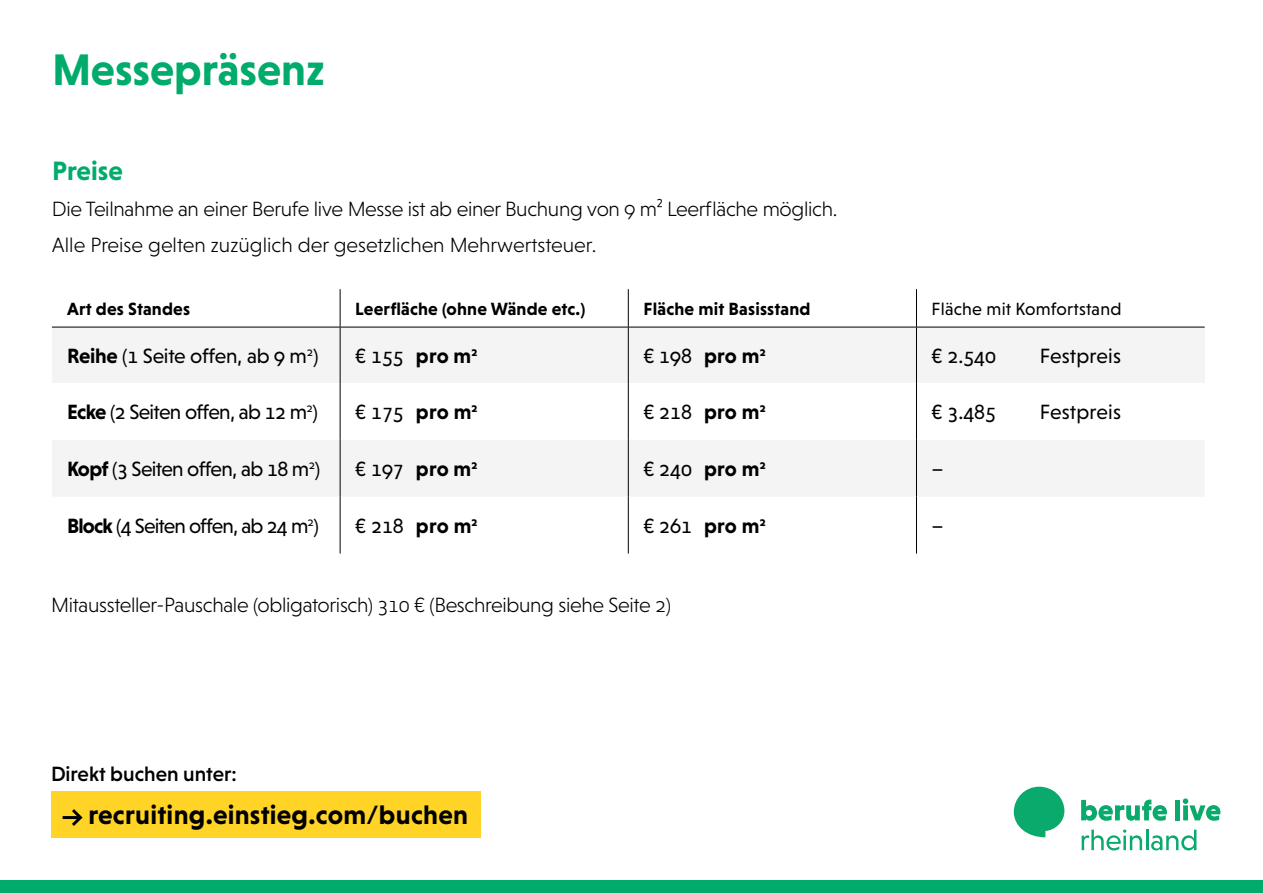
<style>
.page{position:relative;width:1263px;height:893px;background:#fff}
.page>*{position:absolute;margin:0;border:0;box-sizing:border-box;transform-origin:0 0}
.t1{font:700 45px "Niveau Grotesk";color:#00ab6b}
.t2{font:700 27px "Niveau Grotesk";letter-spacing:.01em;color:#000}
.t3{font:700 27px "Niveau Grotesk";color:#00ab6b}
.t4{font:300 21px/36px "Niveau Grotesk";letter-spacing:-.015em;color:#000}
.t5{font:21px "Niveau Grotesk";letter-spacing:-.01em;color:#000}
.t6{font:21px "Niveau Grotesk";letter-spacing:-.03em;color:#000}
.t7{font:21px "Niveau Grotesk";letter-spacing:-.04em;color:#000}
.t8{font:21px "Niveau Grotesk";letter-spacing:.01em;color:#000}
.t9{font:500 21px "Niveau Grotesk";color:#000}
.t10{font:700 18px "Niveau Grotesk";letter-spacing:.01em;color:#000}
.t11{font:18px "Niveau Grotesk";letter-spacing:.01em;color:#000}
.s1{font-weight:700}
</style>
<div class="page">
<div style="left:0;top:880px;width:1263px;height:13px;background:#00ab6b"></div>
<svg style="left:1081px;top:800px;width:86px;height:21px"></svg>
<div style="left:1175px;top:800px;width:5px;height:20px;background:#0aa96c"></div>
<svg style="left:1183px;top:798px;width:37px;height:23px"></svg>
<svg style="left:1082px;top:829px;width:60px;height:21px"></svg>
<hr style="left:1146px;top:830px;width:2px;height:20px;background:#0aa96c">
<svg style="left:1151px;top:830px;width:45px;height:20px"></svg>
<svg style="left:1014px;top:787px;width:50px;height:50px"></svg>
<svg style="left:52px;top:328px;width:1152px;height:169px;fill:#f4f4f4"></svg>
<div style="left:916px;top:327px;width:289px;height:56px;background:#f4f4f4"></div>
<hr style="left:340px;top:327px;width:1px;height:56px;background:#000">
<hr style="left:628px;top:327px;width:1px;height:56px;background:#000">
<hr style="left:916px;top:327px;width:1px;height:56px;background:#000">
<hr style="left:340px;top:383px;width:1px;height:57px;background:#000">
<hr style="left:628px;top:383px;width:1px;height:57px;background:#000">
<hr style="left:916px;top:383px;width:1px;height:57px;background:#000">
<hr style="left:340px;top:440px;width:1px;height:57px;background:#000">
<hr style="left:628px;top:440px;width:1px;height:57px;background:#000">
<hr style="left:916px;top:440px;width:1px;height:57px;background:#000">
<hr style="left:340px;top:497px;width:1px;height:57px;background:#000">
<hr style="left:628px;top:497px;width:1px;height:57px;background:#000">
<hr style="left:916px;top:497px;width:1px;height:57px;background:#000">
<hr style="left:52px;top:327px;width:288px;height:1px;background:#000">
<hr style="left:340px;top:289px;width:1px;height:38px;background:#000">
<hr style="left:340px;top:327px;width:288px;height:1px;background:#000">
<hr style="left:628px;top:289px;width:1px;height:38px;background:#000">
<hr style="left:628px;top:327px;width:288px;height:1px;background:#000">
<hr style="left:916px;top:289px;width:1px;height:38px;background:#000">
<hr style="left:916px;top:327px;width:289px;height:1px;background:#000">
<div style="left:51px;top:791px;width:429px;height:47px;background:#ffd426"></div>
<svg style="left:63px;top:809px;width:20px;height:17px"></svg>
<h1 class="t1" style="left:52px;top:48px;width:274px">Messepräsenz</h1>
<p class="t3" style="left:52px;top:158px;width:72px">Preise</p>
<p class="t4" style="left:52px;top:192px;width:787px">Die Teilnahme an einer Berufe live Messe ist ab einer Buchung von 9 m² Leerfläche möglich.<br>Alle Preise gelten zuzüglich der gesetzlichen Mehrwertsteuer.</p>
<p class="t10" style="left:67px;top:300px;width:124px">Art des Standes</p>
<p class="t10" style="left:355px;top:300px;width:232px">Leerfläche (ohne Wände etc.)</p>
<p class="t10" style="left:643px;top:300px;width:168px">Fläche mit Basisstand</p>
<p class="t11" style="left:932px;top:299px;width:191px">Fläche mit Komfortstand</p>
<p class="t5" style="left:67px;top:345px;width:253px"><span class="s1">Reihe</span> (1 Seite offen, ab 9 m<sup>2</sup>)</p>
<p class="t5" style="left:355px;top:345px;width:124px">€ 155 <span class="s1">pro m</span><sup>2</sup></p>
<p class="t5" style="left:643px;top:345px;width:124px">€ 198 <span class="s1">pro m</span><sup>2</sup></p>
<p class="t5" style="left:932px;top:345px;width:66px">€ 2.540</p>
<p class="t8" style="left:1040px;top:345px;width:83px">Festpreis</p>
<p class="t6" style="left:67px;top:401px;width:252px"><span class="s1">Ecke</span> (2 Seiten offen, ab 12 m<sup>2</sup>)</p>
<p class="t5" style="left:355px;top:401px;width:124px">€ 175 <span class="s1">pro m</span><sup>2</sup></p>
<p class="t5" style="left:643px;top:401px;width:124px">€ 218 <span class="s1">pro m</span><sup>2</sup></p>
<p class="t5" style="left:932px;top:401px;width:66px">€ 3.485</p>
<p class="t8" style="left:1040px;top:401px;width:83px">Festpreis</p>
<p class="t6" style="left:67px;top:458px;width:254px"><span class="s1">Kopf</span> (3 Seiten offen, ab 18 m<sup>2</sup>)</p>
<p class="t5" style="left:355px;top:458px;width:124px">€ 197 <span class="s1">pro m</span><sup>2</sup></p>
<p class="t5" style="left:643px;top:458px;width:124px">€ 240 <span class="s1">pro m</span><sup>2</sup></p>
<p class="t5" style="left:932px;top:458px;width:14px">–</p>
<p class="t7" style="left:67px;top:515px;width:253px"><span class="s1">Block</span> (4 Seiten offen, ab 24 m<sup>2</sup>)</p>
<p class="t5" style="left:355px;top:515px;width:124px">€ 218 <span class="s1">pro m</span><sup>2</sup></p>
<p class="t5" style="left:643px;top:515px;width:124px">€ 261 <span class="s1">pro m</span><sup>2</sup></p>
<p class="t5" style="left:932px;top:515px;width:14px">–</p>
<p class="t4" style="left:51px;top:588px;width:621px">Mitaussteller-Pauschale (obligatorisch) 310 € (Beschreibung siehe Seite 2)</p>
<p class="t9" style="left:51px;top:764px;width:187px">Direkt buchen unter:</p>
<p class="t2" style="left:88px;top:802px;width:381px">recruiting.einstieg.com/buchen</p>
</div>
